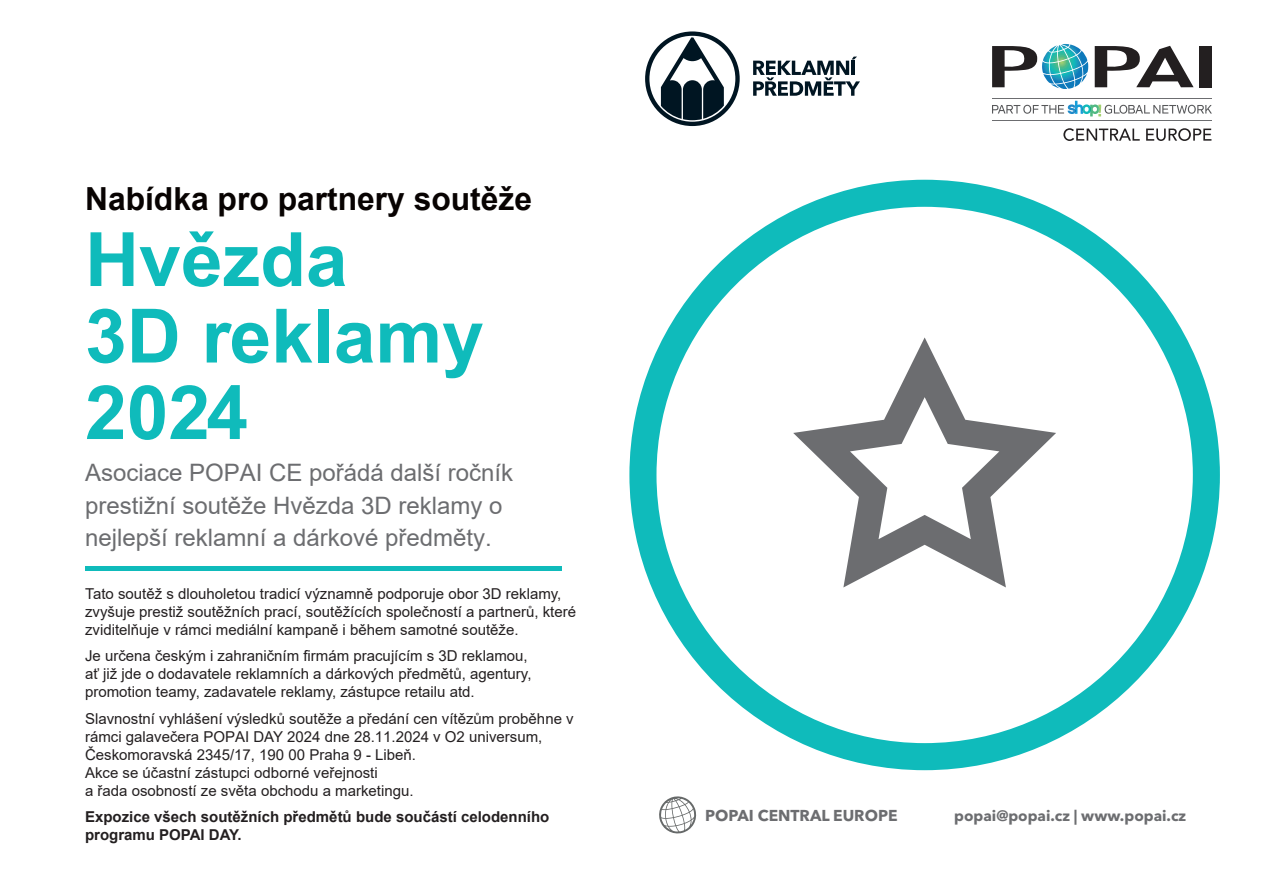
<style>
.page{position:relative;width:1263px;height:893px;background:#fff}
.page>*{position:absolute;margin:0;border:0;box-sizing:border-box;transform-origin:0 0}
.t1{font:700 75px/76.5px "Arial";color:#0fbbbb}
.t2{font:700 31.8px "Arial";color:#080302}
.t3{font:24px/32.4px "Arial";color:#6c6d70}
.t4{font:700 15.6px "Avenir Next LT Pro";color:#6c6d70}
.No_Spacing{font:15px/18px "Arial";color:#231f20}
.No_Spacing-2{font:700 15px/18px "Arial";color:#231f20}
.t5{font:700 15px "Avenir Next LT Pro";color:#6c6d70}
</style>
<div class="page">
<svg style="left:629px;top:180px;width:591px;height:590px"></svg>
<svg style="left:753px;top:57px;width:107px;height:39px"></svg>
<svg style="left:645px;top:31px;width:95px;height:95px"></svg>
<svg style="left:992px;top:101px;width:220px;height:15px"></svg>
<svg style="left:1095px;top:46px;width:98px;height:41px"></svg>
<div style="left:1199px;top:46px;width:12px;height:41px;background:#231f20"></div>
<hr style="left:992px;top:98px;width:219px;height:1px;background:#6c6d70">
<hr style="left:992px;top:120px;width:219px;height:1px;background:#6c6d70">
<svg style="left:992px;top:44px;width:96px;height:45px"></svg>
<svg style="left:1063px;top:128px;width:77px;height:13px"></svg>
<svg style="left:1146px;top:128px;width:65px;height:13px"></svg>
<svg style="left:793px;top:337px;width:263px;height:250px"></svg>
<hr style="left:85px;top:566px;width:476px;height:4px;background:#0fbbbb">
<svg style="left:659px;top:796px;width:38px;height:38px"></svg>
<p class="t2" style="left:85px;top:176px;width:449px">Nabídka pro partnery soutěže</p>
<p class="t1" style="left:85px;top:222px;width:400px">Hvězda<br>3D reklamy<br>2024</p>
<p class="t3" style="left:85px;top:456px;width:430px">Asociace POPAI CE pořádá další ročník prestižní soutěže Hvězda 3D reklamy o nejlepší reklamní a dárkové předměty.</p>
<p class="No_Spacing" style="left:85px;top:584px;width:493px">Tato soutěž s dlouholetou tradicí významně podporuje obor 3D reklamy, zvyšuje prestiž soutěžních prací, soutěžících společností a partnerů, které zviditelňuje v rámci mediální kampaně i během samotné soutěže.</p>
<p class="No_Spacing" style="left:85px;top:647px;width:448px">Je určena českým i zahraničním firmám pracujícím s 3D reklamou, ať již jde o dodavatele reklamních a dárkových předmětů, agentury, promotion teamy, zadavatele reklamy, zástupce retailu atd.</p>
<p class="No_Spacing" style="left:85px;top:709px;width:490px">Slavnostní vyhlášení výsledků soutěže a předání cen vítězům proběhne v rámci galavečera POPAI DAY 2024 dne 28.11.2024 v O2 universum, Českomoravská 2345/17, 190 00 Praha 9 - Libeň.<br>Akce se účastní zástupci odborné veřejnosti<br>a řada osobností ze světa obchodu a marketingu.</p>
<p class="No_Spacing-2" style="left:85px;top:808px;width:466px">Expozice všech soutěžních předmětů bude součástí celodenního programu POPAI DAY.</p>
<p class="t4" style="left:705px;top:806px;width:194px">POPAI CENTRAL EUROPE</p>
<p class="t5" style="left:954px;top:806px;width:234px">popai@popai.cz | www.popai.cz</p>
</div>
